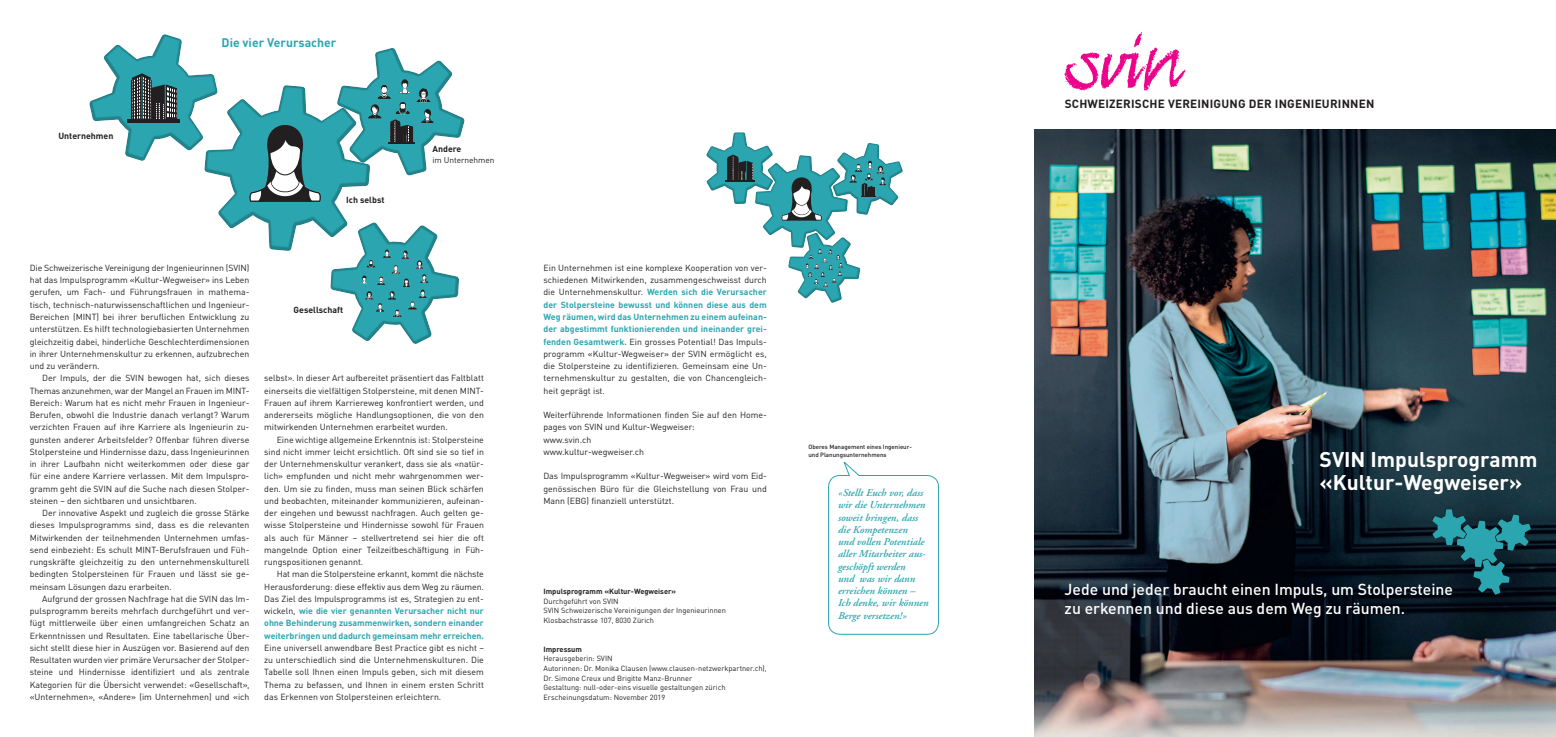
<style>
.page{position:relative;width:1556px;height:737px;background:#fff}
.page>*{position:absolute;margin:0;border:0;box-sizing:border-box;transform-origin:0 0}
.t1{font:700 21px/22.8px "DIN Pro";color:#fff}
.t2{font:500 15.75px/19.2px "DIN Pro";color:#fff}
.t3{font:700 12.25px "DIN Pro";color:#2ba6b0}
.t4{font:700 11.72px "DIN Pro";letter-spacing:.015em;color:#231f20}
.t5{font:italic 600 10.5px/12.2px "Adobe Garamond LT";color:#2ba6b0}
.t6{font:8.75px/12.2px "DIN Pro";color:#231f20;text-align:justify}
.t7{font:700 8.75px "DIN Pro";color:#231f20}
.t8{font:8.31px "DIN Pro";letter-spacing:-.005em;color:#231f20}
.t9{font:7.44px/9.6px "DIN Pro";color:#231f20}
.t10{font:700 7.44px "DIN Pro";color:#231f20}
.t11{font:500 6.12px/7.5px "DIN Pro";color:#231f20}
.s1{font-weight:700;color:#2ba6b0}
</style>
<div class="page">
<img style="left:1064px;top:31px;width:122px;height:60px">
<img style="left:1034px;top:129px;width:521px;height:608px">
<svg style="left:89px;top:34px;width:376px;height:310px"></svg>
<svg style="left:1425px;top:504px;width:113px;height:95px;background:#154650"></svg>
<svg style="left:706px;top:132px;width:197px;height:171px"></svg>
<svg style="left:828px;top:461px;width:110px;height:173px"></svg>
<p class="t7" style="left:58px;top:128px;width:56px">Unternehmen</p>
<h3 class="t3" style="left:221px;top:32px;width:116px">Die vier Verursacher</h3>
<p class="t7" style="left:346px;top:193px;width:40px">Ich selbst</p>
<p class="t7" style="left:432px;top:141px;width:30px">Andere</p>
<p class="t8" style="left:432px;top:153px;width:63px">im Unternehmen</p>
<p class="t6" style="left:30px;top:261px;width:221px">Die Schweizerische Vereinigung der Ingenieurinnen (SVIN) hat das Impulsprogramm «Kultur-Wegweiser» ins Leben gerufen, um Fach- und Führungsfrauen in mathema&shy;tisch, technisch-naturwissenschaftlichen und Ingenieur-Bereichen (MINT) bei ihrer beruflichen Entwicklung zu unterstützen. Es hilft technologiebasierten Unternehmen gleichzeitig dabei, hinderliche Geschlechterdimensionen in ihrer Unternehmenskultur zu erkennen, aufzubrechen und zu verändern.</p>
<p class="t6" style="left:30px;top:371px;width:221px;text-indent:12px">Der Impuls, der die SVIN bewogen hat, sich dieses Themas anzunehmen, war der Mangel an Frauen im MINT-Bereich: Warum hat es nicht mehr Frauen in Ingenieur-Berufen, obwohl die Industrie danach verlangt? Warum verzichten Frauen auf ihre Karriere als Ingenieurin zu&shy;gunsten anderer Arbeitsfelder? Offenbar führen diverse Stolpersteine und Hindernisse dazu, dass Ingenieurinnen in ihrer Laufbahn nicht weiterkommen oder diese gar für eine andere Karriere verlassen. Mit dem Impulspro&shy;gramm geht die SVIN auf die Suche nach diesen Stolper&shy;steinen – den sichtbaren und unsichtbaren.</p>
<p class="t6" style="left:30px;top:506px;width:221px;text-indent:12px">Der innovative Aspekt und zugleich die grosse Stärke dieses Impulsprogramms sind, dass es die relevanten Mitwirkenden der teilnehmenden Unternehmen umfas&shy;send einbezieht: Es schult MINT-Berufsfrauen und Füh&shy;rungskräfte gleichzeitig zu den unternehmenskulturell bedingten Stolpersteinen für Frauen und lässt sie ge&shy;meinsam Lösungen dazu erarbeiten.</p>
<p class="t6" style="left:30px;top:591px;width:221px;text-indent:12px">Aufgrund der grossen Nachfrage hat die SVIN das Im&shy;pulsprogramm bereits mehrfach durchgeführt und ver&shy;fügt mittlerweile über einen umfangreichen Schatz an Erkenntnissen und Resultaten. Eine tabellarische Über&shy;sicht stellt diese hier in Auszügen vor. Basierend auf den Resultaten wurden vier primäre Verursacher der Stolper&shy;steine und Hindernisse identifiziert und als zentrale Kategorien für die Übersicht verwendet: «Gesellschaft», «Unternehmen», «Andere» (im Unternehmen) und «ich</p>
<p class="t7" style="left:293px;top:302px;width:51px">Gesellschaft</p>
<p class="t6" style="left:264px;top:371px;width:221px">selbst». In dieser Art aufbereitet präsentiert das Faltblatt einerseits die vielfältigen Stolpersteine, mit denen MINT-Frauen auf ihrem Karriereweg konfrontiert werden, und andererseits mögliche Handlungsoptionen, die von den mitwirkenden Unternehmen erarbeitet wurden.</p>
<p class="t6" style="left:264px;top:432px;width:221px;text-indent:12px">Eine wichtige allgemeine Erkenntnis ist: Stolpersteine sind nicht immer leicht ersichtlich. Oft sind sie so tief in der Unternehmenskultur verankert, dass sie als «natür&shy;lich» empfunden und nicht mehr wahrgenommen wer&shy;den. Um sie zu finden, muss man seinen Blick schärfen und beobachten, miteinander kommunizieren, aufeinan&shy;der eingehen und bewusst nachfragen. Auch gelten ge&shy;wisse Stolpersteine und Hindernisse sowohl für Frauen als auch für Männer – stellvertretend sei hier die oft mangelnde Option einer Teilzeitbeschäftigung in Füh&shy;rungspositionen genannt.</p>
<p class="t6" style="left:264px;top:567px;width:221px;text-indent:12px">Hat man die Stolpersteine erkannt, kommt die nächste Herausforderung: diese effektiv aus dem Weg zu räumen.<br>Das Ziel des Impulsprogramms ist es, Strategien zu ent&shy;wickeln, <span class="s1">wie die vier genannten Verursacher nicht nur ohne Behinderung zusammenwirken, sondern einander weiterbringen und dadurch gemeinsam mehr erreichen.</span></p>
<p class="t6" style="left:264px;top:640px;width:221px">Eine universell anwendbare Best Practice gibt es nicht – zu unterschiedlich sind die Unternehmenskulturen. Die Tabelle soll Ihnen einen Impuls geben, sich mit diesem Thema zu befassen, und Ihnen in einem ersten Schritt das Erkennen von Stolpersteinen erleichtern.</p>
<p class="t6" style="left:543px;top:261px;width:225px">Ein Unternehmen ist eine komplexe Kooperation von ver&shy;schiedenen Mitwirkenden, zusammengeschweisst durch die Unternehmenskultur. <span class="s1">Werden sich die Verursacher der Stolpersteine bewusst und können diese aus dem Weg räumen, wird das Unternehmen zu einem aufeinan&shy;der abgestimmt funktionierenden und ineinander grei&shy;fenden Gesamtwerk.</span> Ein grosses Potential! Das Impuls&shy;programm «Kultur-Wegweiser» der SVIN ermöglicht es, die Stolpersteine zu identifizieren. Gemeinsam eine Un&shy;ternehmenskultur zu gestalten, die von Chancengleich&shy;heit geprägt ist.</p>
<p class="t6" style="left:543px;top:408px;width:225px;text-align:left">Weiterführende Informationen finden Sie auf den Home&shy;pages von SVIN und Kultur-Wegweiser:<br>www.svin.ch<br>www.kultur-wegweiser.ch</p>
<p class="t6" style="left:543px;top:469px;width:225px;text-align:left">Das Impulsprogramm «Kultur-Wegweiser» wird vom Eid&shy;genössischen Büro für die Gleichstellung von Frau und<br>Mann (EBG) finanziell unterstützt.</p>
<p class="t10" style="left:543px;top:585px;width:134px">Impulsprogramm «Kultur-Wegweiser»</p>
<p class="t9" style="left:543px;top:595px;width:184px">Durchgeführt von SVIN<br>SVIN Schweizerische Vereinigungen der Ingenieurinnen<br>Klosbachstrasse 107, 8030 Zürich</p>
<p class="t10" style="left:543px;top:643px;width:40px">Impressum</p>
<p class="t9" style="left:543px;top:653px;width:225px">Herausgeberin: SVIN<br>Autorinnen: Dr. Monika Clausen (www.clausen-netzwerkpartner.ch), Dr. Simone Creux und Brigitte Manz-Brunner<br>Gestaltung: null-oder-eins visuelle gestaltungen zürich Erscheinungsdatum: November 2019</p>
<p class="t11" style="left:808px;top:442px;width:105px">Oberes Management eines Ingenieur&shy;und Planungsunternehmens</p>
<p class="t5" style="left:838px;top:486px;width:92px">«Stellt Euch vor, dass wir die Unternehmen soweit bringen, dass die Kompetenzen<br>und vollen Potentiale aller Mitarbeiter aus&shy;geschöpft werden<br>und was wir dann erreichen können –<br>Ich denke, wir können<br>Berge versetzen!»</p>
<h3 class="t4" style="left:1064px;top:94px;width:311px">SCHWEIZERISCHE VEREINIGUNG DER INGENIEURINNEN</h3>
<h1 class="t1" style="left:1319px;top:445px;width:219px">SVIN Impulsprogramm «Kultur-Wegweiser»</h1>
<h2 class="t2" style="left:1064px;top:578px;width:390px">Jede und jeder braucht einen Impuls, um Stolpersteine zu erkennen und diese aus dem Weg zu räumen.</h2>
</div>
